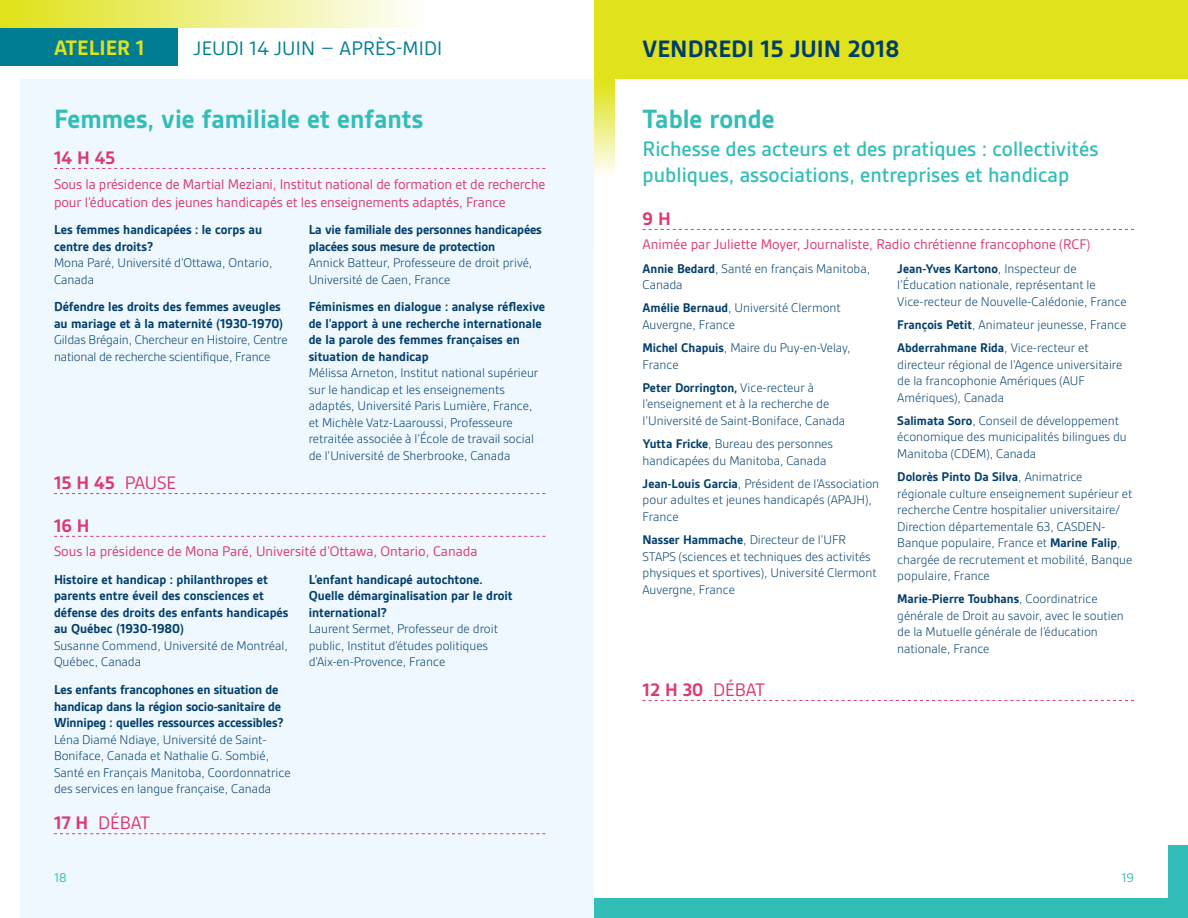
<style>
.page{position:relative;width:1188px;height:918px;background:#fff}
.page>*{position:absolute;margin:0;border:0;box-sizing:border-box;transform-origin:0 0}
.t1{font:700 28.5px "Gesta";color:#33bdb7}
.t2{font:700 25.5px "Gesta";color:#003e6a}
.t3{font:500 22.5px/25.5px "Gesta";color:#33bdb7}
.t4{font:700 22.5px "Gesta";color:#e0e31c}
.t5{font:21px "Gesta";letter-spacing:.01em;color:#007d92}
.t6{font:700 19.5px/42.8px "Gesta";color:#dc3972}
.t7{font:19.5px "Gesta";letter-spacing:-.005em;color:#dc3972}
.t8{font:15px/18px "Gesta";letter-spacing:-.005em;color:#dc3972}
.t9{font:700 13.95px/16.5px "Gesta";color:#003e6a}
.t10{font:300 13.5px/16.5px "Gesta";color:#003e6a}
.t11{font:13.5px "Gesta";color:#33bdb7}
.s1{font-weight:400}
.s2{font-weight:700}
</style>
<div class="page">
<div style="left:20px;top:79px;width:574px;height:839px;background:#eef8fe"></div>
<div style="left:0;top:28px;width:178px;height:38px;background:#007d92"></div>
<div style="left:0;top:0;width:426px;height:28px;background:linear-gradient(to right,#dfe216,#fefefd)"></div>
<div style="left:1168px;top:845px;width:20px;height:73px;background:#33bdb7"></div>
<div style="left:594px;top:898px;width:594px;height:20px;background:#33bdb7"></div>
<svg style="left:54px;top:168px;width:491px;height:1px"></svg>
<svg style="left:54px;top:493px;width:491px;height:1px"></svg>
<svg style="left:54px;top:536px;width:491px;height:1px"></svg>
<svg style="left:54px;top:833px;width:491px;height:1px"></svg>
<div style="left:594px;top:0;width:594px;height:79px;background:#e0e31c"></div>
<svg style="left:643px;top:229px;width:491px;height:1px"></svg>
<svg style="left:643px;top:700px;width:491px;height:1px"></svg>
<svg style="left:594px;top:79px;width:20px;height:94px;background:#edef81"></svg>
<h3 class="t4" style="left:54px;top:35px;width:92px">ATELIER 1</h3>
<h3 class="t5" style="left:194px;top:36px;width:250px">JEUDI 14 JUIN – APRÈS-MIDI</h3>
<h2 class="t2" style="left:643px;top:35px;width:258px">VENDREDI 15 JUIN 2018</h2>
<h1 class="t1" style="left:54px;top:102px;width:371px">Femmes, vie familiale et enfants</h1>
<h3 class="t6" style="left:54px;top:136px;width:63px">14 H 45</h3>
<p class="t8" style="left:54px;top:175px;width:493px">Sous la présidence de Martial Meziani, Institut national de formation et de recherche pour l’éducation des jeunes handicapés et les enseignements adaptés, France</p>
<p class="t9" style="left:54px;top:221px;width:210px">Les femmes handicapées : le corps au centre des droits?</p>
<p class="t10" style="left:54px;top:254px;width:220px">Mona Paré, Université d’Ottawa, Ontario,<br>Canada</p>
<p class="t9" style="left:54px;top:298px;width:231px">Défendre les droits des femmes aveugles au mariage et à la maternité (1930-1970)</p>
<p class="t10" style="left:54px;top:331px;width:235px">Gildas Brégain, Chercheur en Histoire, Centre national de recherche scientifique, France</p>
<p class="t9" style="left:309px;top:221px;width:235px">La vie familiale des personnes handicapées placées sous mesure de protection</p>
<p class="t10" style="left:309px;top:254px;width:225px">Annick Batteur, Professeure de droit privé,<br>Université de Caen, France</p>
<p class="t9" style="left:309px;top:298px;width:238px">Féminismes en dialogue : analyse réflexive de l’apport à une recherche internationale de la parole des femmes françaises en situation de handicap</p>
<p class="t10" style="left:309px;top:364px;width:231px">Mélissa Arneton, Institut national supérieur sur le handicap et les enseignements adaptés, Université Paris Lumière, France, et Michèle Vatz-Laaroussi, Professeure retraitée associée à l’École de travail social de l’Université de Sherbrooke, Canada</p>
<h3 class="t6" style="left:54px;top:461px;width:124px">15 H 45 <span class="s1">PAUSE<br></span>16 H</h3>
<p class="t8" style="left:54px;top:542px;width:425px">Sous la présidence de Mona Paré, Université d’Ottawa, Ontario, Canada</p>
<p class="t9" style="left:54px;top:571px;width:236px">Histoire et handicap : philanthropes et parents entre éveil des consciences et défense des droits des enfants handicapés au Québec (1930-1980)</p>
<p class="t10" style="left:54px;top:637px;width:235px">Susanne Commend, Université de Montréal,<br>Québec, Canada</p>
<p class="t9" style="left:54px;top:681px;width:231px">Les enfants francophones en situation de handicap dans la région socio-sanitaire de<br>Winnipeg : quelles ressources accessibles?</p>
<p class="t10" style="left:54px;top:731px;width:238px">Léna Diamé Ndiaye, Université de Saint-Boniface, Canada et Nathalie G. Sombié, Santé en Français Manitoba, Coordonnatrice des services en langue française, Canada</p>
<p class="t9" style="left:309px;top:571px;width:206px">L’enfant handicapé autochtone.<br>Quelle démarginalisation par le droit international?</p>
<p class="t10" style="left:309px;top:621px;width:191px">Laurent Sermet, Professeur de droit public, Institut d’études politiques d’Aix-en-Provence, France</p>
<h3 class="t7" style="left:54px;top:812px;width:98px"><span class="s2">17 H</span> DÉBAT</h3>
<h1 class="t1" style="left:643px;top:102px;width:134px">Table ronde</h1>
<h3 class="t3" style="left:643px;top:136px;width:457px">Richesse des acteurs et des pratiques : collectivités publiques, associations, entreprises et handicap</h3>
<h3 class="t6" style="left:643px;top:197px;width:30px">9 H</h3>
<p class="t8" style="left:643px;top:236px;width:449px">Animée par Juliette Moyer, Journaliste, Radio chrétienne francophone (RCF)</p>
<p class="t10" style="left:643px;top:260px;width:229px"><span class="s2">Annie Bedard</span>, Santé en français Manitoba,<br>Canada</p>
<p class="t10" style="left:643px;top:300px;width:200px"><span class="s2">Amélie Bernaud</span>, Université Clermont<br>Auvergne, France</p>
<p class="t10" style="left:643px;top:339px;width:210px"><span class="s2">Michel Chapuis</span>, Maire du Puy-en-Velay,<br>France</p>
<p class="t10" style="left:643px;top:379px;width:204px"><span class="s2">Peter Dorrington,</span> Vice-recteur à l’enseignement et à la recherche de l’Université de Saint-Boniface, Canada</p>
<p class="t10" style="left:643px;top:435px;width:192px"><span class="s2">Yutta Fricke</span>, Bureau des personnes handicapées du Manitoba, Canada</p>
<p class="t10" style="left:643px;top:475px;width:238px"><span class="s2">Jean-Louis Garcia</span>, Président de l’Association pour adultes et jeunes handicapés (APAJH),<br>France</p>
<p class="t10" style="left:643px;top:531px;width:236px"><span class="s2">Nasser Hammache</span>, Directeur de l’UFR STAPS (sciences et techniques des activités physiques et sportives), Université Clermont Auvergne, France</p>
<p class="t10" style="left:897px;top:260px;width:231px"><span class="s2">Jean-Yves Kartono</span>, Inspecteur de l’Éducation nationale, représentant le<br>Vice-recteur de Nouvelle-Calédonie, France</p>
<p class="t10" style="left:897px;top:313px;width:231px;line-height:23.2px"><span class="s2">François Petit</span>, Animateur jeunesse, France<br><span class="s2">Abderrahmane Rida</span>, Vice-recteur et</p>
<p class="t10" style="left:897px;top:356px;width:227px">directeur régional de l’Agence universitaire de la francophonie Amériques (AUF<br>Amériques), Canada</p>
<p class="t10" style="left:897px;top:412px;width:231px"><span class="s2">Salimata Soro</span>, Conseil de développement économique des municipalités bilingues du<br>Manitoba (CDEM), Canada</p>
<p class="t10" style="left:897px;top:468px;width:237px"><span class="s2">Dolorès Pinto Da Silva</span>, Animatrice régionale culture enseignement supérieur et recherche Centre hospitalier universitaire/ Direction départementale 63, CASDEN-Banque populaire, France et <span class="s2">Marine Falip</span>, chargée de recrutement et mobilité, Banque populaire, France</p>
<p class="t10" style="left:897px;top:591px;width:228px"><span class="s2">Marie-Pierre Toubhans</span>, Coordinatrice générale de Droit au savoir, avec le soutien de la Mutuelle générale de l’éducation nationale, France</p>
<h3 class="t6" style="left:643px;top:668px;width:124px">12 H 30 <span class="s1">DÉBAT</span></h3>
<p class="t11" style="left:54px;top:870px;width:14px">18</p>
<p class="t11" style="left:1121px;top:870px;width:14px">19</p>
</div>
